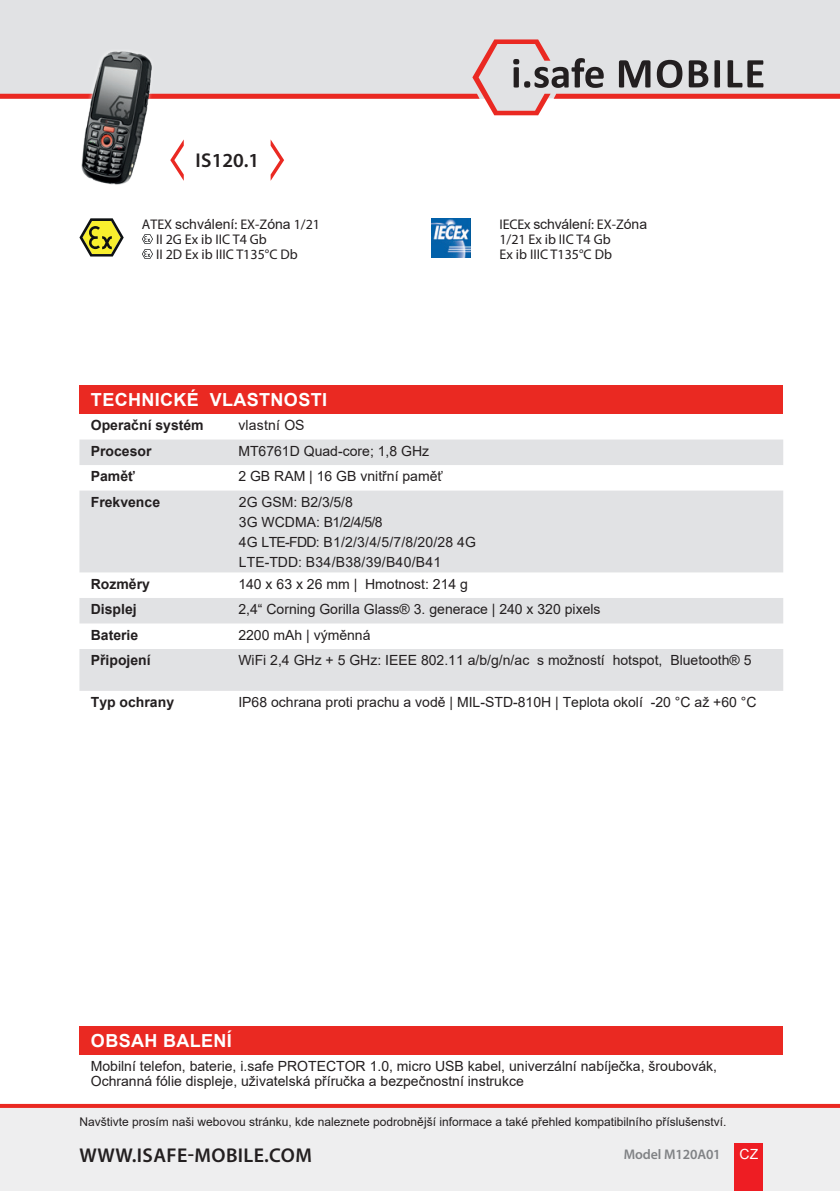
<style>
.page{position:relative;width:840px;height:1191px;background:#fff}
.page>*{position:absolute;margin:0;border:0;box-sizing:border-box;transform-origin:0 0}
.t1{font:600 20px "Myriad Pro";letter-spacing:.02em;color:#231f20}
.t2{font:700 18px "Arial";letter-spacing:.02em;color:#fff}
.t3{font:14px/20px "Arial";color:#231f20}
.t4{font:14px/15px "Myriad Pro";color:#231f20}
.t5{font:700 14px "Arial";color:#231f20}
.t6{font:600 14px "Myriad Pro";letter-spacing:-.01em;color:#808285}
.t7{font:14px "Arial";color:#fff}
.t8{font:12px "Arial";color:#231f20}
.s1{font-family:"Arial"}
.s2{font-family:"Myriad Pro"}
</style>
<div class="page">
<div style="left:0;top:1106px;width:839px;height:85px;background:#eeeeef"></div>
<svg style="left:0;top:1104px;width:839px;height:4px;background:#ea2c25"></svg>
<div style="left:733px;top:1143px;width:29px;height:48px;background:#ee1d23"></div>
<div style="left:0;top:0;width:839px;height:39px;background:#e1e2e4"></div>
<svg style="left:0;top:39px;width:839px;height:76px"></svg>
<svg style="left:170px;top:139px;width:14px;height:42px"></svg>
<svg style="left:270px;top:139px;width:14px;height:42px"></svg>
<svg style="left:79px;top:218px;width:45px;height:38px"></svg>
<img style="left:431px;top:218px;width:39px;height:39px">
<img style="left:77px;top:43px;width:91px;height:142px">
<svg style="left:142px;top:234px;width:11px;height:25px"></svg>
<div style="left:79px;top:386px;width:703px;height:28px;background:#ea2922"></div>
<svg style="left:79px;top:439px;width:703px;height:252px;fill:#e1e2e4"></svg>
<div style="left:79px;top:1026px;width:703px;height:28px;background:#ea2922"></div>
<h1 class="t1" style="left:195px;top:148px;width:65px">IS120.1</h1>
<p class="t4" style="left:156px;top:216px;width:165px;text-indent:-14px">ATEX <span class="s1">schválení</span>: EX-Z<span class="s1">óna</span> 1/21<br>II 2G Ex ib IIC T4 Gb<br>II 2D Ex ib IIIC T135°C Db</p>
<p class="t3" style="left:499px;top:214px;width:149px"><span class="s2">IECEx</span> schválení<span class="s2">: EX-Z</span>óna</p>
<p class="t4" style="left:499px;top:231px;width:114px">1/21 Ex ib IIC T4 Gb<br>Ex ib IIIC T135°C Db</p>
<p class="t2" style="left:91px;top:387px;width:237px">TECHNICKÉ VLASTNOSTI</p>
<p class="t5" style="left:91px;top:415px;width:114px">Operační systém</p>
<p class="t3" style="left:238px;top:415px;width:68px">vlastní OS</p>
<p class="t5" style="left:91px;top:441px;width:62px">Procesor</p>
<p class="t3" style="left:238px;top:440px;width:192px">MT6761D Quad-core; 1,8 GHz</p>
<p class="t5" style="left:91px;top:466px;width:46px">Paměť</p>
<p class="t3" style="left:238px;top:466px;width:206px">2 GB RAM | 16 GB vnitřní paměť</p>
<p class="t5" style="left:91px;top:492px;width:71px">Frekvence</p>
<p class="t3" style="left:239px;top:492px;width:238px">2G GSM: B2/3/5/8<br>3G WCDMA: B1/2/4/5/8<br>4G LTE-FDD: B1/2/3/4/5/7/8/20/28 4G<br>LTE-TDD: B34/B38/39/B40/B41</p>
<p class="t5" style="left:91px;top:574px;width:61px">Rozměry</p>
<p class="t3" style="left:238px;top:573px;width:231px">140 x 63 x 26 mm | Hmotnost: 214 g</p>
<p class="t5" style="left:91px;top:599px;width:47px">Displej</p>
<p class="t3" style="left:238px;top:599px;width:363px">2,4“ Corning Gorilla Glass® 3. generace | 240 x 320 pixels</p>
<p class="t5" style="left:91px;top:625px;width:49px">Baterie</p>
<p class="t3" style="left:238px;top:624px;width:134px">2200 mAh | výměnná</p>
<p class="t5" style="left:91px;top:650px;width:61px">Připojení</p>
<p class="t3" style="left:238px;top:650px;width:514px">WiFi 2,4 GHz + 5 GHz: IEEE 802.11 a/b/g/n/ac s možností hotspot, Bluetooth® 5</p>
<p class="t5" style="left:91px;top:692px;width:85px">Typ ochrany</p>
<p class="t3" style="left:238px;top:692px;width:519px">IP68 ochrana proti prachu a vodě | MIL-STD-810H | Teplota okolí -20 °C až +60 °C</p>
<p class="t2" style="left:91px;top:1028px;width:142px">OBSAH BALENÍ</p>
<p class="t3" style="left:91px;top:1058px;width:627px;line-height:15px">Mobilní telefon, baterie, i.safe PROTECTOR 1.0, micro USB kabel, univerzální nabíječka, šroubovák,<br>Ochranná fólie displeje, uživatelská příručka a bezpečnostní instrukce</p>
<p class="t8" style="left:79px;top:1113px;width:648px">Navštivte prosím naši webovou stránku, kde naleznete podrobnější informace a také přehled kompatibilního příslušenství.</p>
<h1 class="t1" style="left:80px;top:1142px;width:233px">WWW.ISAFE-MOBILE.COM</h1>
<p class="t6" style="left:623px;top:1145px;width:98px">Model M120A01</p>
<p class="t7" style="left:739px;top:1144px;width:20px">CZ</p>
</div>
